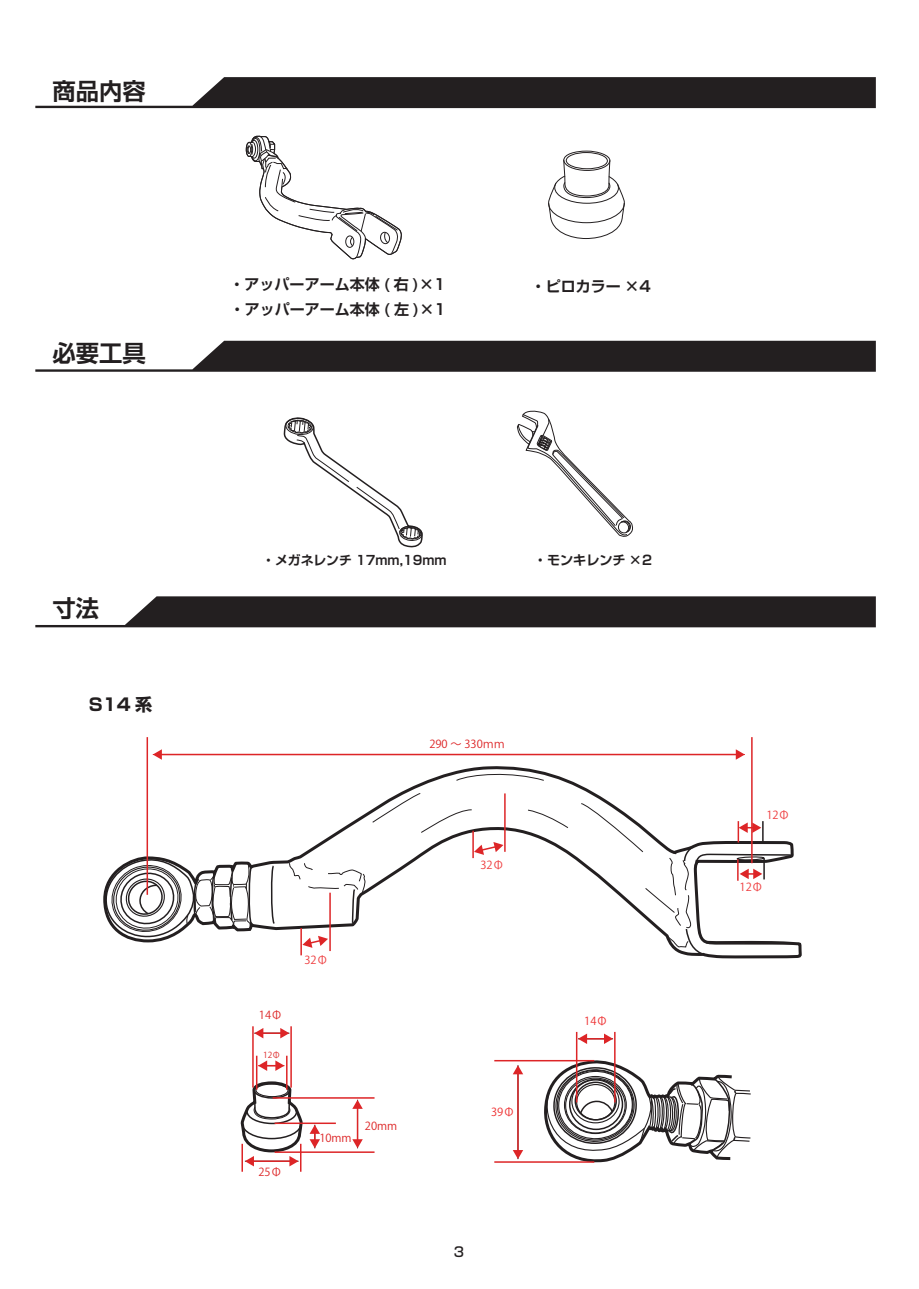
<style>
.page{position:relative;width:919px;height:1289px;background:#fff}
.page>*{position:absolute;margin:0;border:0;box-sizing:border-box;transform-origin:0 0}
.t1{font:700 23.25px "Shin Go Pro De";color:#231f20}
.t2{font:700 17.25px "Shin Go Pro";color:#231f20}
.t3{font:700 15px "Shin Go Pro De";color:#231f20}
.t4{font:500 13.5px "Shin Go Pro";color:#231f20}
.t5{font:700 13.05px "Shin Go Pro De";color:#231f20}
.t6{font:700 12.75px "Shin Go Pro De";color:#231f20}
.t7{font:11.1px "Koz Go Pr 6 N";color:#dd2627}
.t8{font:11.1px "Koz Go Pr 6 N";color:#ee3b3d}
.t9{font:11.1px "Koz Go Pr 6 N";color:#dd2527}
.t10{font:11.1px "Koz Go Pr 6 N";color:#ee2e2f}
.t11{font:8.4px "Koz Go Pr 6 N";color:#dd2627}
</style>
<div class="page">
<svg style="left:35px;top:596px;width:840px;height:31px;background:#3f3c3d"></svg>
<svg style="left:35px;top:341px;width:840px;height:31px"></svg>
<svg style="left:283px;top:417px;width:140px;height:130px"></svg>
<svg style="left:517px;top:410px;width:116px;height:127px"></svg>
<svg style="left:35px;top:77px;width:840px;height:183px"></svg>
<hr style="left:252px;top:1026px;width:2px;height:61px;background:#dd2527">
<hr style="left:290px;top:1026px;width:2px;height:61px;background:#dd2527">
<hr style="left:274px;top:1122px;width:62px;height:1px;background:#dd2527">
<hr style="left:272px;top:1097px;width:102px;height:1px;background:#dd2527">
<hr style="left:274px;top:1151px;width:100px;height:1px;background:#dd2527">
<hr style="left:256px;top:1055px;width:1px;height:34px;background:#dd2527">
<hr style="left:286px;top:1055px;width:1px;height:34px;background:#dd2527">
<svg style="left:254px;top:1028px;width:35px;height:10px"></svg>
<svg style="left:258px;top:1060px;width:26px;height:10px"></svg>
<svg style="left:240px;top:1079px;width:62px;height:92px"></svg>
<svg style="left:309px;top:1124px;width:11px;height:24px"></svg>
<hr style="left:357px;top:1107px;width:1px;height:33px;background:#dd2527">
<svg style="left:353px;top:1099px;width:10px;height:9px"></svg>
<svg style="left:352px;top:1139px;width:11px;height:9px"></svg>
<svg style="left:539px;top:1057px;width:212px;height:106px"></svg>
<hr style="left:576px;top:1031px;width:1px;height:71px;background:#dd2527">
<hr style="left:614px;top:1031px;width:1px;height:71px;background:#dd2527">
<svg style="left:578px;top:1033px;width:35px;height:11px"></svg>
<hr style="left:494px;top:1161px;width:100px;height:1px;background:#dd2527">
<hr style="left:494px;top:1059px;width:100px;height:2px;background:#dd2527">
<hr style="left:517px;top:1072px;width:1px;height:79px;background:#dd2527">
<svg style="left:513px;top:1065px;width:10px;height:9px"></svg>
<svg style="left:512px;top:1149px;width:11px;height:10px"></svg>
<svg style="left:135px;top:763px;width:667px;height:196px"></svg>
<svg style="left:103px;top:855px;width:150px;height:86px"></svg>
<svg style="left:271px;top:864px;width:5px;height:61px"></svg>
<svg style="left:455px;top:771px;width:89px;height:10px"></svg>
<svg style="left:372px;top:792px;width:100px;height:41px"></svg>
<svg style="left:527px;top:809px;width:42px;height:19px"></svg>
<svg style="left:288px;top:862px;width:78px;height:62px"></svg>
<hr style="left:146px;top:737px;width:2px;height:157px;background:#dd2527">
<hr style="left:751px;top:737px;width:1px;height:126px;background:#dd2527">
<hr style="left:160px;top:753px;width:577px;height:2px;background:#dd2527">
<svg style="left:153px;top:749px;width:9px;height:10px"></svg>
<svg style="left:735px;top:749px;width:9px;height:10px"></svg>
<hr style="left:504px;top:793px;width:1px;height:58px;background:#dd2527">
<hr style="left:472px;top:830px;width:2px;height:28px;background:#dd2527">
<svg style="left:474px;top:842px;width:29px;height:12px"></svg>
<hr style="left:329px;top:892px;width:2px;height:59px;background:#dd2527">
<hr style="left:300px;top:928px;width:2px;height:27px;background:#dd2527">
<svg style="left:302px;top:935px;width:26px;height:12px"></svg>
<svg style="left:580px;top:802px;width:217px;height:154px"></svg>
<h1 class="t1" style="left:52px;top:72px;width:95px">商品内容</h1>
<h1 class="t1" style="left:52px;top:334px;width:95px">必要工具</h1>
<h1 class="t1" style="left:52px;top:589px;width:48px">寸法</h1>
<p class="t2" style="left:89px;top:691px;width:65px">S14 系</p>
<p class="t3" style="left:229px;top:272px;width:217px">・アッパーアーム本体 ( 右 )×1</p>
<p class="t3" style="left:230px;top:297px;width:217px">・アッパーアーム本体 ( 左 )×1</p>
<p class="t3" style="left:530px;top:274px;width:122px">・ピロカラー ×4</p>
<p class="t6" style="left:262px;top:550px;width:186px">・メガネレンチ 17mm,19mm</p>
<p class="t5" style="left:534px;top:549px;width:120px">・モンキレンチ ×2</p>
<p class="t9" style="left:429px;top:737px;width:77px">290 ～ 330ｍｍ</p>
<p class="t7" style="left:259px;top:1008px;width:25px">14Φ</p>
<p class="t11" style="left:263px;top:1050px;width:19px">12Φ</p>
<p class="t8" style="left:304px;top:953px;width:25px">32Φ</p>
<p class="t7" style="left:258px;top:1165px;width:25px">25Φ</p>
<p class="t7" style="left:319px;top:1131px;width:34px">10mm</p>
<p class="t7" style="left:365px;top:1119px;width:34px">20mm</p>
<p class="t8" style="left:480px;top:858px;width:25px">32Φ</p>
<p class="t10" style="left:491px;top:1105px;width:25px">39Φ</p>
<p class="t4" style="left:454px;top:1240px;width:25px">3　</p>
<p class="t10" style="left:584px;top:1014px;width:25px">14Φ</p>
<p class="t8" style="left:766px;top:808px;width:25px">12Φ</p>
<p class="t8" style="left:739px;top:881px;width:25px">12Φ</p>
</div>
